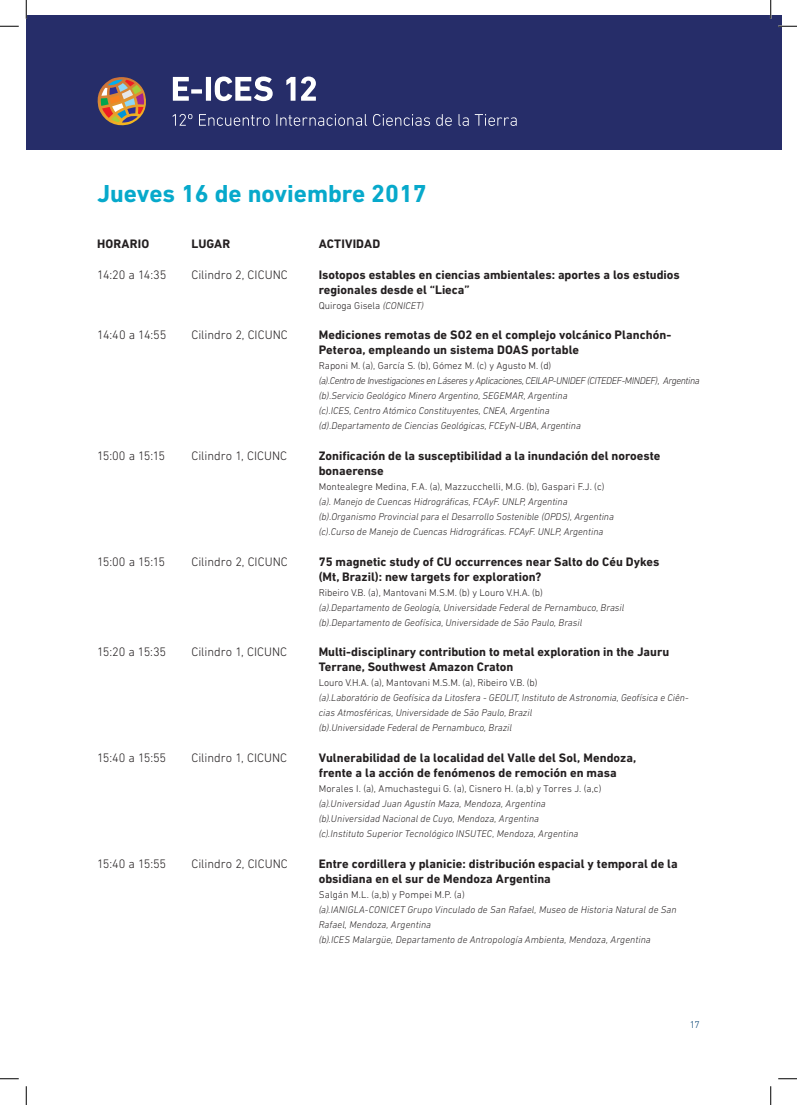
<style>
.page{position:relative;width:797px;height:1105px;background:#fff}
.page>*{position:absolute;margin:0;border:0;box-sizing:border-box;transform-origin:0 0}
.t1{font:700 25px "DIN Next LT Pro";color:#07a9cb}
.t2{font:700 12.5px/15px "DIN Next LT Pro";color:#231f20}
.t3{font:300 12.5px "DIN Next LT Pro";color:#231f20}
.t4{font:italic 300 10px/15px "DIN Next LT Pro";color:#231f20}
.t5{font:300 10px "DIN Next LT Pro";color:#231f20}
.t6{font:300 10px "DIN Next LT Pro";color:#004071}
.s1{font-style:italic}
</style>
<div class="page">
<div style="left:26px;top:16px;width:755px;height:134px;background:#262d69"></div>
<svg style="left:97px;top:77px;width:49px;height:49px"></svg>
<svg style="left:173px;top:77px;width:16px;height:24px"></svg>
<div style="left:191px;top:89px;width:11px;height:5px;background:#fff"></div>
<div style="left:206px;top:77px;width:5px;height:24px;background:#fff"></div>
<svg style="left:215px;top:77px;width:58px;height:24px"></svg>
<svg style="left:286px;top:77px;width:9px;height:24px"></svg>
<svg style="left:301px;top:77px;width:15px;height:24px"></svg>
<svg style="left:173px;top:114px;width:19px;height:12px"></svg>
<svg style="left:199px;top:114px;width:70px;height:12px"></svg>
<svg style="left:276px;top:114px;width:91px;height:12px"></svg>
<svg style="left:373px;top:114px;width:57px;height:12px"></svg>
<svg style="left:436px;top:114px;width:16px;height:12px"></svg>
<svg style="left:458px;top:114px;width:10px;height:12px"></svg>
<svg style="left:475px;top:114px;width:41px;height:12px"></svg>
<svg style="left:0;top:25px;width:19px;height:2px"></svg>
<svg style="left:778px;top:25px;width:19px;height:2px"></svg>
<svg style="left:0;top:1078px;width:19px;height:1px"></svg>
<svg style="left:778px;top:1078px;width:19px;height:1px"></svg>
<svg style="left:25px;top:0;width:2px;height:19px"></svg>
<svg style="left:25px;top:1086px;width:2px;height:19px"></svg>
<svg style="left:770px;top:0;width:1px;height:19px"></svg>
<svg style="left:770px;top:1086px;width:1px;height:19px"></svg>
<h1 class="t1" style="left:97px;top:179px;width:331px">Jueves 16 de noviembre 2017</h1>
<p class="t2" style="left:97px;top:236px;width:54px">HORARIO</p>
<p class="t2" style="left:191px;top:236px;width:40px">LUGAR</p>
<p class="t2" style="left:319px;top:236px;width:63px">ACTIVIDAD</p>
<p class="t3" style="left:97px;top:267px;width:71px">14:20 a 14:35</p>
<p class="t3" style="left:191px;top:267px;width:98px">Cilindro 2, CICUNC</p>
<p class="t2" style="left:319px;top:267px;width:362px">Isotopos estables en ciencias ambientales: aportes a los estudios regionales desde el “Lieca”</p>
<p class="t5" style="left:319px;top:300px;width:107px">Quiroga Gisela <span class="s1">(CONICET)</span></p>
<p class="t3" style="left:97px;top:328px;width:71px">14:40 a 14:55</p>
<p class="t3" style="left:191px;top:328px;width:98px">Cilindro 2, CICUNC</p>
<p class="t2" style="left:319px;top:328px;width:354px">Mediciones remotas de SO2 en el complejo volcánico Planchón-<br>Peteroa, empleando un sistema DOAS portable</p>
<p class="t5" style="left:319px;top:360px;width:234px">Raponi M. (a), García S. (b), Gómez M. (c) y Agusto M. (d)</p>
<p class="t4" style="left:319px;top:373px;width:382px">(a).Centro de Investigaciones en Láseres y Aplicaciones, CEILAP-UNIDEF (CITEDEF-MINDEF), Argentina (b).Servicio Geológico Minero Argentino, SEGEMAR, Argentina<br>(c).ICES, Centro Atómico Constituyentes, CNEA, Argentina<br>(d).Departamento de Ciencias Geológicas, FCEyN-UBA, Argentina</p>
<p class="t3" style="left:97px;top:449px;width:69px">15:00 a 15:15</p>
<p class="t3" style="left:191px;top:449px;width:97px">Cilindro 1, CICUNC</p>
<p class="t2" style="left:319px;top:448px;width:343px">Zonificación de la susceptibilidad a la inundación del noroeste bonaerense</p>
<p class="t5" style="left:319px;top:481px;width:287px">Montealegre Medina, F.A. (a), Mazzucchelli, M.G. (b), Gaspari F.J. (c)</p>
<p class="t4" style="left:319px;top:494px;width:297px">(a). Manejo de Cuencas Hidrográficas, FCAyF. UNLP, Argentina (b).Organismo Provincial para el Desarrollo Sostenible (OPDS), Argentina (c).Curso de Manejo de Cuencas Hidrográficas. FCAyF. UNLP, Argentina</p>
<p class="t3" style="left:97px;top:554px;width:69px">15:00 a 15:15</p>
<p class="t3" style="left:191px;top:554px;width:98px">Cilindro 2, CICUNC</p>
<p class="t2" style="left:319px;top:554px;width:342px">75 magnetic study of CU occurrences near Salto do Céu Dykes (Mt, Brazil): new targets for exploration?</p>
<p class="t5" style="left:319px;top:586px;width:226px">Ribeiro V.B. (a), Mantovani M.S.M. (b) y Louro V.H.A. (b)</p>
<p class="t4" style="left:319px;top:600px;width:307px">(a).Departamento de Geología, Universidade Federal de Pernambuco, Brasil (b).Departamento de Geofísica, Universidade de São Paulo, Brasil</p>
<p class="t3" style="left:97px;top:645px;width:71px">15:20 a 15:35</p>
<p class="t3" style="left:191px;top:645px;width:97px">Cilindro 1, CICUNC</p>
<p class="t2" style="left:319px;top:644px;width:352px">Multi-disciplinary contribution to metal exploration in the Jauru<br>Terrane, Southwest Amazon Craton</p>
<p class="t5" style="left:319px;top:677px;width:220px">Louro V.H.A. (a), Mantovani M.S.M. (a), Ribeiro V.B. (b)</p>
<p class="t4" style="left:319px;top:690px;width:371px">(a).Laboratório de Geofísica da Litosfera - GEOLIT, Instituto de Astronomia, Geofísica e Ciên&shy;cias Atmosféricas, Universidade de São Paulo, Brazil<br>(b).Universidade Federal de Pernambuco, Brazil</p>
<p class="t3" style="left:97px;top:750px;width:71px">15:40 a 15:55</p>
<p class="t3" style="left:191px;top:750px;width:97px">Cilindro 1, CICUNC</p>
<p class="t2" style="left:319px;top:750px;width:319px">Vulnerabilidad de la localidad del Valle del Sol, Mendoza, frente a la acción de fenómenos de remoción en masa</p>
<p class="t5" style="left:319px;top:783px;width:284px">Morales I. (a), Amuchastegui G. (a), Cisnero H. (a,b) y Torres J. (a,c)</p>
<p class="t4" style="left:319px;top:796px;width:261px">(a).Universidad Juan Agustín Maza, Mendoza, Argentina (b).Universidad Nacional de Cuyo, Mendoza, Argentina (c).Instituto Superior Tecnológico INSUTEC, Mendoza, Argentina</p>
<p class="t3" style="left:97px;top:856px;width:71px">15:40 a 15:55</p>
<p class="t3" style="left:191px;top:856px;width:98px">Cilindro 2, CICUNC</p>
<p class="t2" style="left:319px;top:856px;width:360px">Entre cordillera y planicie: distribución espacial y temporal de la obsidiana en el sur de Mendoza Argentina</p>
<p class="t5" style="left:319px;top:888px;width:148px">Salgán M.L. (a,b) y Pompei M.P. (a)</p>
<p class="t4" style="left:319px;top:901px;width:359px">(a).IANIGLA-CONICET Grupo Vinculado de San Rafael, Museo de Historia Natural de San<br>Rafael, Mendoza, Argentina<br>(b).ICES Malargüe, Departamento de Antropología Ambienta, Mendoza, Argentina</p>
<p class="t6" style="left:690px;top:1019px;width:11px">17</p>
</div>
